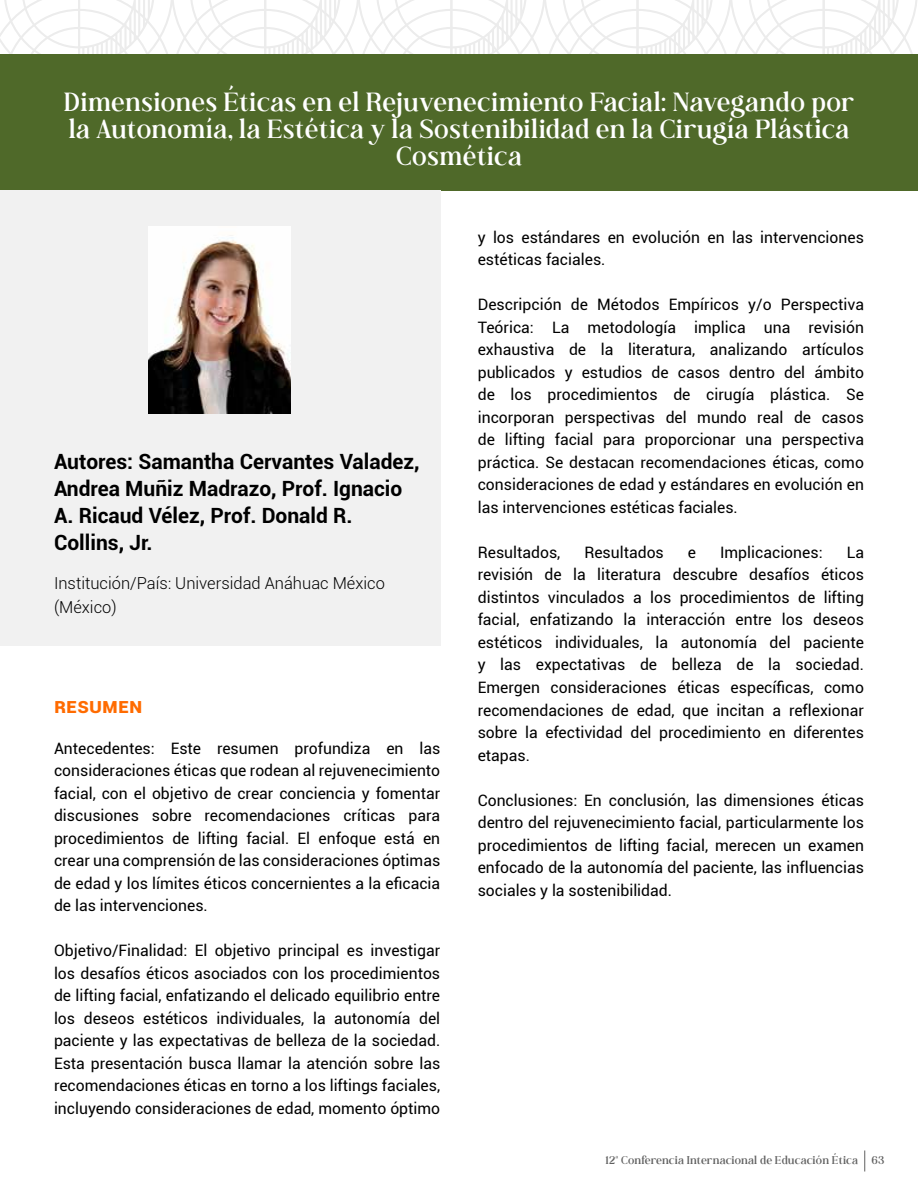
<style>
.page{position:relative;width:918px;height:1188px;background:#fff}
.page>*{position:absolute;margin:0;border:0;box-sizing:border-box;transform-origin:0 0}
.t1{font:21px/27px "Andine";letter-spacing:.025em;color:#fff;text-align:center}
.t2{font:700 21px/27px "Roboto";color:#000}
.t3{font:700 21px "Roboto";color:#ff6b00}
.t4{font:300 16.5px/24px "Roboto";color:#000}
.t5{font:15.75px/22.5px "Roboto";color:#000;text-align:justify}
.t6{font:9px "Andine";letter-spacing:.02em;color:#606060}
</style>
<div class="page">
<svg style="left:0;top:0;width:917px;height:54px"></svg>
<div style="left:0;top:54px;width:918px;height:136px;background:#4f6929"></div>
<svg style="left:864px;top:1150px;width:1px;height:22px"></svg>
<div style="left:0;top:190px;width:440px;height:456px;background:#f1f1f1"></div>
<img style="left:148px;top:226px;width:143px;height:187px">
<h1 class="t1" style="left:64px;top:87px;width:792px">Dimensiones Éticas en el Rejuvenecimiento Facial: Navegando por la Autonomía, la Estética y la Sostenibilidad en la Cirugía Plástica<br>Cosmética</h1>
<h1 class="t2" style="left:54px;top:447px;width:367px">Autores: Samantha Cervantes Valadez,<br>Andrea Muñiz Madrazo, Prof. Ignacio<br>A. Ricaud Vélez, Prof. Donald R.<br>Collins, Jr.</h1>
<p class="t4" style="left:54px;top:570px;width:332px">Institución/País: Universidad Anáhuac México (México)</p>
<h1 class="t3" style="left:54px;top:691px;width:90px">resumen</h1>
<p class="t5" style="left:54px;top:736px;width:388px">Antecedentes: Este resumen profundiza en las consideraciones éticas que rodean al rejuvenecimiento facial, con el objetivo de crear conciencia y fomentar discusiones sobre recomendaciones críticas para procedimientos de lifting facial. El enfoque está en crear una comprensión de las consideraciones óptimas de edad y los límites éticos concernientes a la eficacia de las intervenciones.</p>
<p class="t5" style="left:54px;top:939px;width:388px">Objetivo/Finalidad: El objetivo principal es investigar los desafíos éticos asociados con los procedimientos de lifting facial, enfatizando el delicado equilibrio entre los deseos estéticos individuales, la autonomía del paciente y las expectativas de belleza de la sociedad.<br>Esta presentación busca llamar la atención sobre las recomendaciones éticas en torno a los liftings faciales, incluyendo consideraciones de edad, momento óptimo</p>
<p class="t5" style="left:478px;top:225px;width:388px">y los estándares en evolución en las intervenciones estéticas faciales.</p>
<p class="t5" style="left:478px;top:293px;width:388px">Descripción de Métodos Empíricos y/o Perspectiva Teórica: La metodología implica una revisión exhaustiva de la literatura, analizando artículos publicados y estudios de casos dentro del ámbito de los procedimientos de cirugía plástica. Se incorporan perspectivas del mundo real de casos de lifting facial para proporcionar una perspectiva práctica. Se destacan recomendaciones éticas, como consideraciones de edad y estándares en evolución en las intervenciones estéticas faciales.</p>
<p class="t5" style="left:478px;top:541px;width:84px">Resultados,</p>
<p class="t5" style="left:584px;top:541px;width:81px">Resultados</p>
<p class="t5" style="left:688px;top:541px;width:10px">e</p>
<p class="t5" style="left:720px;top:541px;width:104px">Implicaciones:</p>
<p class="t5" style="left:478px;top:541px;width:388px;text-indent:369px">La revisión de la literatura descubre desafíos éticos distintos vinculados a los procedimientos de lifting facial, enfatizando la interacción entre los deseos estéticos individuales, la autonomía del paciente y las expectativas de belleza de la sociedad.<br>Emergen consideraciones éticas específicas, como recomendaciones de edad, que incitan a reflexionar sobre la efectividad del procedimiento en diferentes etapas.</p>
<p class="t5" style="left:478px;top:788px;width:388px">Conclusiones: En conclusión, las dimensiones éticas dentro del rejuvenecimiento facial, particularmente los procedimientos de lifting facial, merecen un examen enfocado de la autonomía del paciente, las influencias sociales y la sostenibilidad.</p>
<p class="t6" style="left:605px;top:1152px;width:254px">12ª Conferencia Internacional de Educación Ética</p>
<p class="t6" style="left:872px;top:1152px;width:14px">63</p>
</div>
